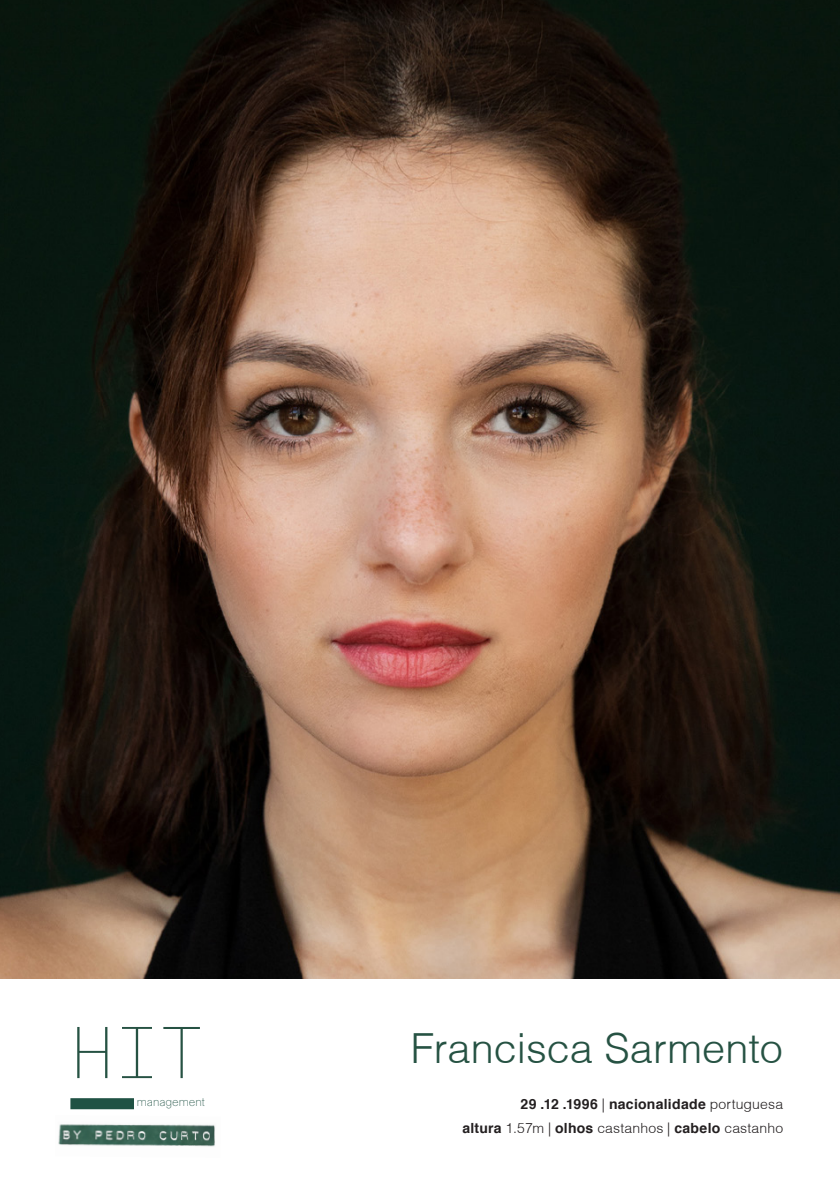
<style>
.page{position:relative;width:840px;height:1191px;background:#fff}
.page>*{position:absolute;margin:0;border:0;box-sizing:border-box;transform-origin:0 0}
.t1{font:200 72px "GT America Mono";color:#265243}
.t2{font:300 41.4px "Helvetica";color:#265243}
.t3{font:300 14px "Helvetica";letter-spacing:.015em;color:#231f20}
.t4{font:700 14px "Helvetica";letter-spacing:.02em;color:#231f20}
.t5{font:100 12px "Basel";color:#205244}
.s1{font-weight:300}
.s2{font-weight:700}
</style>
<div class="page">
<img style="left:0;top:0;width:839px;height:978px">
<div style="left:70px;top:1098px;width:64px;height:11px;background:#205244"></div>
<img style="left:58px;top:1124px;width:157px;height:23px">
<p class="t1" style="left:70px;top:1012px;width:135px">HIT</p>
<p class="t2" style="left:410px;top:1023px;width:373px">Francisca Sarmento</p>
<p class="t5" style="left:137px;top:1094px;width:69px">management</p>
<p class="t4" style="left:520px;top:1095px;width:264px">29 .12 .1996 <span class="s1">|</span> nacionalidade <span class="s1">portuguesa</span></p>
<p class="t3" style="left:462px;top:1119px;width:322px"><span class="s2">altura</span> 1.57m | <span class="s2">olhos</span> castanhos | <span class="s2">cabelo</span> castanho</p>
</div>
